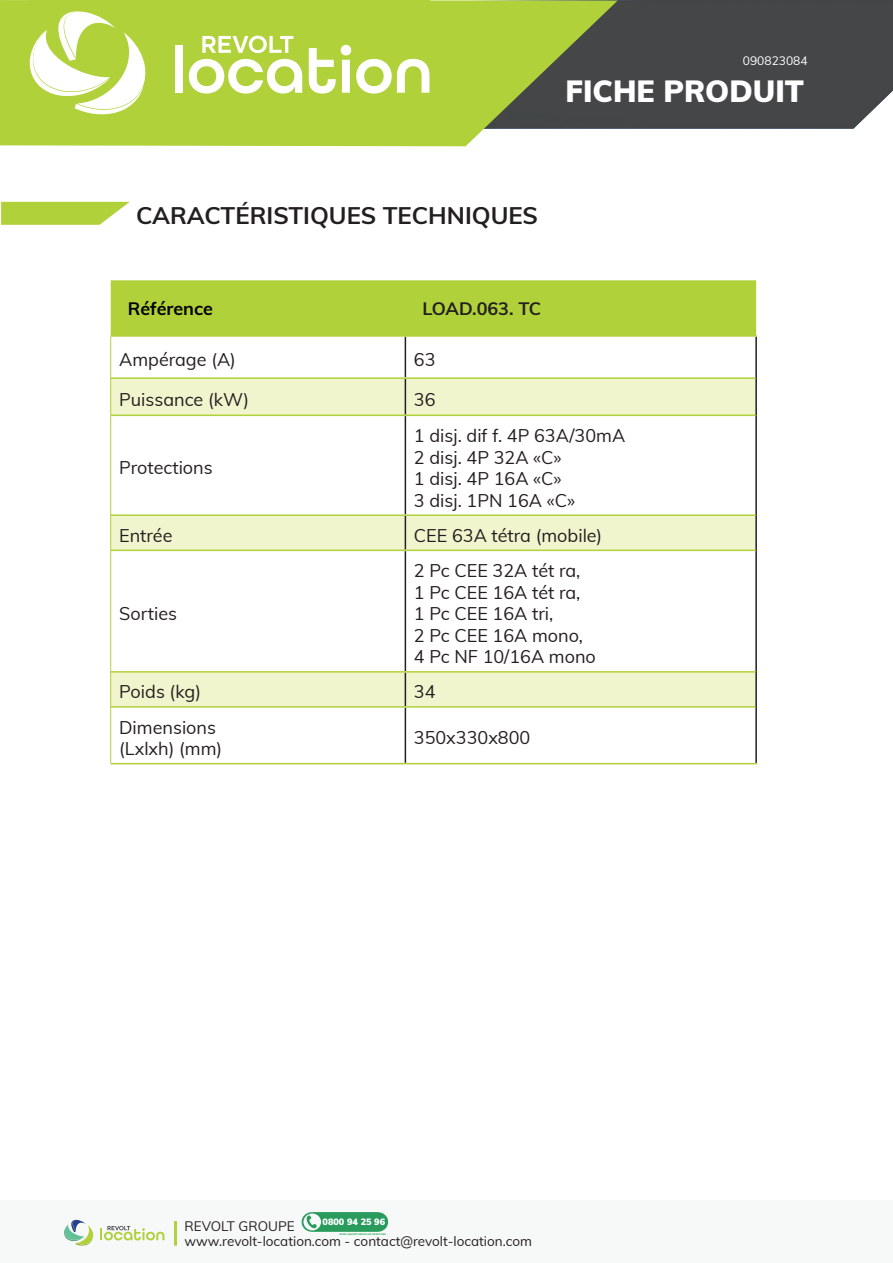
<style>
.page{position:relative;width:893px;height:1263px;background:#fff}
.page>*{position:absolute;margin:0;border:0;box-sizing:border-box;transform-origin:0 0}
.t1{font:900 30px "Muli";color:#fff}
.t2{font:700 24px "Muli";color:#231f20}
.t3{font:18px "Muli";color:#231f20}
.t4{font:700 18px "Muli";letter-spacing:-.01em;color:#231f20}
.t5{font:700 18px "Muli";color:#000001}
.t6{font:13.5px/14.7px "Muli";color:#231f20}
.t7{font:12px "Muli";color:#fff}
.t8{font:9.3px "Muli";color:#fff}
.t9{font:900 9px "Muli";color:#fff}
.t10{font:900 2.1px "Muli";letter-spacing:.04em;color:#1fa449}
</style>
<div class="page">
<div style="left:1px;top:1200px;width:892px;height:63px;background:#f7f8f8"></div>
<div style="left:618px;top:0;width:275px;height:129px;background:#444647"></div>
<svg style="left:0;top:0;width:618px;height:146px;background:#9bb24b"></svg>
<svg style="left:100px;top:1226px;width:64px;height:14px"></svg>
<svg style="left:64px;top:1220px;width:29px;height:26px"></svg>
<div style="left:174px;top:1221px;width:3px;height:25px;border:2px solid #b0d13a"></div>
<svg style="left:302px;top:1212px;width:86px;height:20px;background:#4aaa76"></svg>
<div style="left:30px;top:0;width:399px;height:136px;background:#b0d13a"></div>
<svg style="left:202px;top:36px;width:91px;height:17px"></svg>
<div style="left:175px;top:45px;width:7px;height:48px;background:#fff"></div>
<svg style="left:189px;top:59px;width:113px;height:35px"></svg>
<svg style="left:309px;top:45px;width:120px;height:49px"></svg>
<svg style="left:30px;top:11px;width:116px;height:103px"></svg>
<svg style="left:1px;top:202px;width:129px;height:23px;background:#bad653"></svg>
<svg style="left:111px;top:280px;width:645px;height:97px"></svg>
<div style="left:111px;top:379px;width:644px;height:327px;background:#f1f5cd"></div>
<svg style="left:111px;top:416px;width:644px;height:98px"></svg>
<svg style="left:111px;top:551px;width:644px;height:120px"></svg>
<svg style="left:111px;top:708px;width:644px;height:55px"></svg>
<hr style="left:405px;top:337px;width:1px;height:40px;background:#231f20">
<hr style="left:755px;top:337px;width:2px;height:41px;background:#231f20">
<hr style="left:405px;top:379px;width:1px;height:36px;background:#231f20">
<hr style="left:755px;top:378px;width:2px;height:37px;background:#231f20">
<hr style="left:405px;top:416px;width:1px;height:98px;background:#231f20">
<hr style="left:755px;top:415px;width:2px;height:100px;background:#231f20">
<hr style="left:405px;top:516px;width:1px;height:34px;background:#231f20">
<hr style="left:755px;top:515px;width:2px;height:35px;background:#231f20">
<hr style="left:405px;top:551px;width:1px;height:120px;background:#231f20">
<hr style="left:755px;top:550px;width:2px;height:122px;background:#231f20">
<hr style="left:405px;top:673px;width:1px;height:33px;background:#231f20">
<hr style="left:755px;top:672px;width:2px;height:35px;background:#231f20">
<hr style="left:405px;top:708px;width:1px;height:55px;background:#231f20">
<hr style="left:755px;top:707px;width:2px;height:56px;background:#231f20">
<hr style="left:111px;top:335px;width:294px;height:2px;background:#b0d13a">
<hr style="left:405px;top:335px;width:352px;height:2px;background:#b0d13a">
<hr style="left:111px;top:377px;width:294px;height:2px;background:#b0d13a">
<hr style="left:405px;top:377px;width:350px;height:2px;background:#b0d13a">
<hr style="left:111px;top:415px;width:294px;height:1px;background:#b0d13a">
<hr style="left:405px;top:415px;width:350px;height:1px;background:#b0d13a">
<hr style="left:111px;top:514px;width:294px;height:2px;background:#b0d13a">
<hr style="left:405px;top:514px;width:350px;height:2px;background:#b0d13a">
<hr style="left:111px;top:550px;width:294px;height:1px;background:#b0d13a">
<hr style="left:405px;top:550px;width:350px;height:1px;background:#b0d13a">
<hr style="left:111px;top:671px;width:294px;height:2px;background:#b0d13a">
<hr style="left:405px;top:671px;width:350px;height:2px;background:#b0d13a">
<hr style="left:111px;top:706px;width:294px;height:2px;background:#b0d13a">
<hr style="left:405px;top:706px;width:350px;height:2px;background:#b0d13a">
<hr style="left:111px;top:763px;width:294px;height:1px;background:#b0d13a">
<hr style="left:405px;top:763px;width:352px;height:1px;background:#b0d13a">
<hr style="left:110px;top:337px;width:1px;height:41px;background:#b0d13a">
<hr style="left:110px;top:378px;width:1px;height:37px;background:#b0d13a">
<hr style="left:110px;top:415px;width:1px;height:100px;background:#b0d13a">
<hr style="left:110px;top:515px;width:1px;height:35px;background:#b0d13a">
<hr style="left:110px;top:550px;width:1px;height:122px;background:#b0d13a">
<hr style="left:110px;top:672px;width:1px;height:35px;background:#b0d13a">
<hr style="left:110px;top:707px;width:1px;height:56px;background:#b0d13a">
<p class="t7" style="left:743px;top:52px;width:66px">090823084</p>
<p class="t1" style="left:566px;top:70px;width:240px">FICHE PRODUIT</p>
<p class="t2" style="left:136px;top:197px;width:403px">CARACTÉRISTIQUES TECHNIQUES</p>
<p class="t5" style="left:128px;top:296px;width:87px">Référence</p>
<p class="t4" style="left:422px;top:296px;width:120px">LOAD.063. TC</p>
<p class="t3" style="left:119px;top:346px;width:118px">Ampérage (A)</p>
<p class="t3" style="left:414px;top:346px;width:23px">63</p>
<p class="t3" style="left:119px;top:386px;width:132px">Puissance (kW)</p>
<p class="t3" style="left:414px;top:386px;width:23px">36</p>
<p class="t3" style="left:119px;top:455px;width:95px">Protections</p>
<p class="t3" style="left:414px;top:422px;width:213px">1 disj. dif f. 4P 63A/30mA</p>
<p class="t3" style="left:414px;top:444px;width:149px">2 disj. 4P 32A «C»</p>
<p class="t3" style="left:414px;top:465px;width:149px">1 disj. 4P 16A «C»</p>
<p class="t3" style="left:414px;top:487px;width:163px">3 disj. 1PN 16A «C»</p>
<p class="t3" style="left:119px;top:522px;width:55px">Entrée</p>
<p class="t3" style="left:414px;top:522px;width:190px">CEE 63A tétra (mobile)</p>
<p class="t3" style="left:119px;top:600px;width:60px">Sorties</p>
<p class="t3" style="left:414px;top:557px;width:168px">2 Pc CEE 32A tét ra,</p>
<p class="t3" style="left:414px;top:579px;width:168px">1 Pc CEE 16A tét ra,</p>
<p class="t3" style="left:414px;top:600px;width:141px">1 Pc CEE 16A tri,</p>
<p class="t3" style="left:414px;top:622px;width:171px">2 Pc CEE 16A mono,</p>
<p class="t3" style="left:414px;top:644px;width:183px">4 Pc NF 10/16A mono</p>
<p class="t3" style="left:119px;top:679px;width:83px">Poids (kg)</p>
<p class="t3" style="left:414px;top:679px;width:23px">34</p>
<p class="t3" style="left:119px;top:714px;width:98px">Dimensions</p>
<p class="t3" style="left:119px;top:735px;width:105px">(Lxlxh) (mm)</p>
<p class="t3" style="left:414px;top:725px;width:118px">350x330x800</p>
<p class="t8" style="left:324px;top:1214px;width:64px">0800.94.25.93</p>
<p class="t6" style="left:184px;top:1218px;width:349px">REVOLT GROUPE<br>www.revolt-location.com - contact@revolt-location.com</p>
<p class="t9" style="left:323px;top:1215px;width:64px">0800 94 25 96</p>
<p class="t10" style="left:339px;top:1233px;width:48px">APPEL GRATUIT DEPUIS UN POSTE FIXE</p>
</div>
